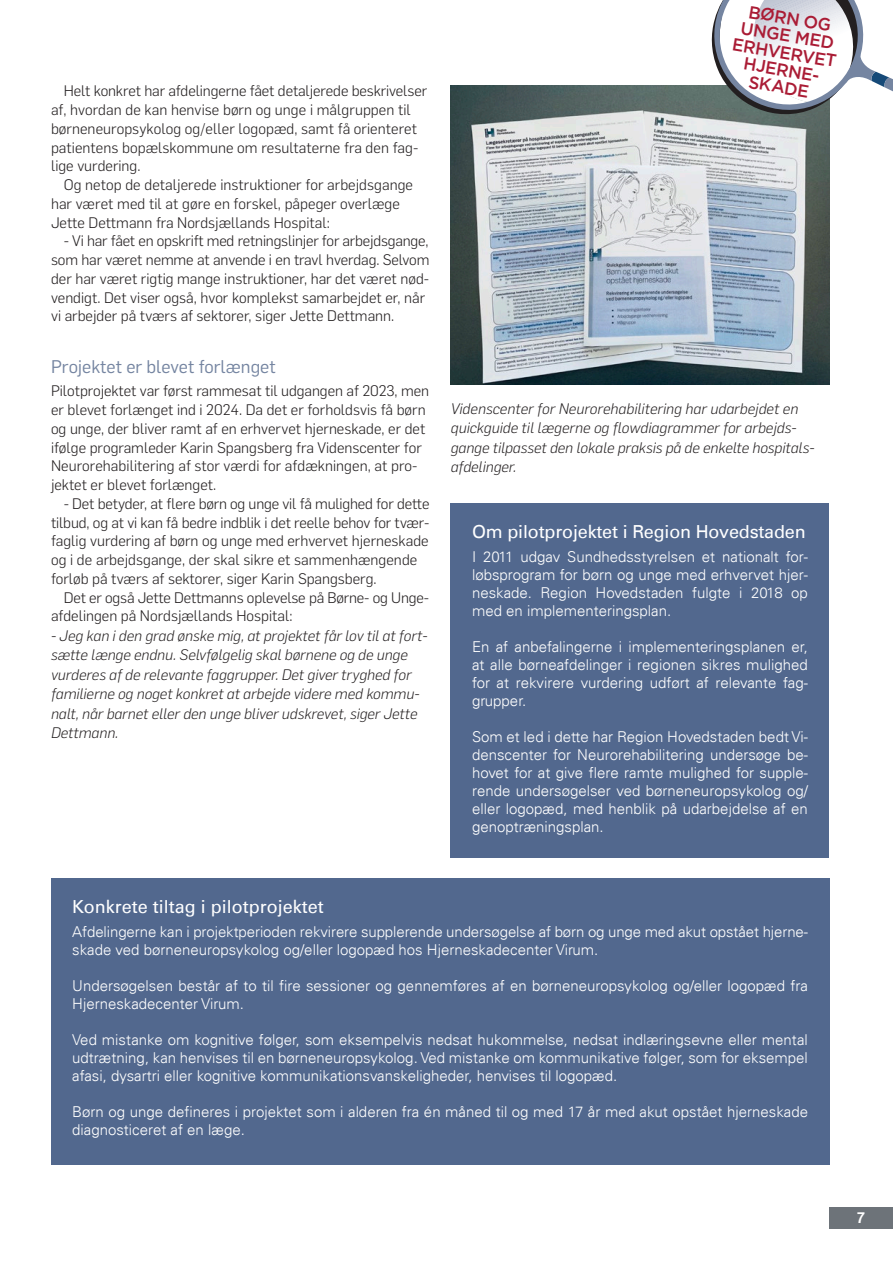
<style>
.page{position:relative;width:893px;height:1263px;background:#fff}
.page>*{position:absolute;margin:0;border:0;box-sizing:border-box;transform-origin:0 0}
.t1{font:18px "Univers LT";letter-spacing:-.01em;color:#fff}
.t2{font:18px "Flama";color:#7585a1}
.t3{font:500 17.7px/17.2px "Gotham";color:#aa1c35;text-align:center}
.t4{font:300 15px/18.8px "Flama";color:#231f20}
.t5{font:300 15px/18px "Univers LT";color:#fff;text-align:justify}
.t6{font:italic 300 15px/19.5px "Flama";color:#231f20}
.t7{font:500 15px "Flama";color:#fff}
</style>
<div class="page">
<div style="left:829px;top:1208px;width:64px;height:21px;background:#6d7379"></div>
<div style="left:451px;top:503px;width:378px;height:354px;background:#52688e"></div>
<img style="left:451px;top:86px;width:378px;height:298px">
<div style="left:51px;top:879px;width:778px;height:286px;background:#52688e"></div>
<svg style="left:709px;top:0;width:184px;height:124px"></svg>
<p class="t4" style="left:51px;top:81px;width:378px;text-indent:13px">Helt konkret har afdelingerne fået detaljerede beskrivelser af, hvordan de kan henvise børn og unge i målgruppen til børneneuropsykolog og/eller logopæd, samt få orienteret patientens bopælskommune om resultaterne fra den fag&shy;lige vurdering.</p>
<p class="t4" style="left:51px;top:175px;width:364px;text-indent:13px">Og netop de detaljerede instruktioner for arbejdsgange har været med til at gøre en forskel, påpeger overlæge<br>Jette Dettmann fra Nordsjællands Hospital:</p>
<p class="t4" style="left:51px;top:231px;width:380px;text-indent:13px">- Vi har fået en opskrift med retningslinjer for arbejdsgange, som har været nemme at anvende i en travl hverdag. Selvom der har været rigtig mange instruktioner, har det været nød&shy;vendigt. Det viser også, hvor komplekst samarbejdet er, når vi arbejder på tværs af sektorer, siger Jette Dettmann.</p>
<p class="t2" style="left:51px;top:354px;width:226px">Projektet er blevet forlænget</p>
<p class="t4" style="left:51px;top:381px;width:380px">Pilotprojektet var først rammesat til udgangen af 2023, men er blevet forlænget ind i 2024. Da det er forholdsvis få børn og unge, der bliver ramt af en erhvervet hjerneskade, er det ifølge programleder Karin Spangsberg fra Videnscenter for Neurorehabilitering af stor værdi for afdækningen, at pro&shy;jektet er blevet forlænget.</p>
<p class="t4" style="left:51px;top:493px;width:380px;text-indent:13px">- Det betyder, at flere børn og unge vil få mulighed for dette tilbud, og at vi kan få bedre indblik i det reelle behov for tvær&shy;faglig vurdering af børn og unge med erhvervet hjerneskade og i de arbejdsgange, der skal sikre et sammenhængende forløb på tværs af sektorer, siger Karin Spangsberg.</p>
<p class="t4" style="left:51px;top:587px;width:378px;text-indent:13px">Det er også Jette Dettmanns oplevelse på Børne- og Unge&shy;afdelingen på Nordsjællands Hospital:</p>
<p class="t6" style="left:51px;top:625px;width:378px">- Jeg kan i den grad ønske mig, at projektet får lov til at fort&shy;sætte længe endnu. Selvfølgelig skal børnene og de unge vurderes af de relevante faggrupper. Det giver tryghed for familierne og noget konkret at arbejde videre med kommu&shy;nalt, når barnet eller den unge bliver udskrevet, siger Jette Dettmann.</p>
<p class="t3" style="left:740px;top:0;width:107px;rotate:10deg">BØRN OG<br>UNGE MED<br>ERHVERVET<br>HJERNE-<br>SKADE</p>
<p class="t6" style="left:451px;top:398px;width:364px">Videnscenter for Neurorehabilitering har udarbejdet en quickguide til lægerne og flowdiagrammer for arbejds&shy;gange tilpasset den lokale praksis på de enkelte hospitals&shy;afdelinger.</p>
<p class="t1" style="left:472px;top:520px;width:335px">Om pilotprojektet i Region Hovedstaden</p>
<p class="t5" style="left:472px;top:548px;width:337px">I 2011 udgav Sundhedsstyrelsen et nationalt for&shy;løbsprogram for børn og unge med erhvervet hjer&shy;neskade. Region Hovedstaden fulgte i 2018 op med en implementeringsplan.</p>
<p class="t5" style="left:472px;top:638px;width:337px">En af anbefalingerne i implementeringsplanen er, at alle børneafdelinger i regionen sikres mulighed for at rekvirere vurdering udført af relevante fag&shy;grupper.</p>
<p class="t5" style="left:472px;top:728px;width:337px">Som et led i dette har Region Hovedstaden bedt Vi&shy;denscenter for Neurorehabilitering undersøge be&shy;hovet for at give flere ramte mulighed for supple&shy;rende undersøgelser ved børneneuropsykolog og/ eller logopæd, med henblik på udarbejdelse af en genoptræningsplan.</p>
<p class="t1" style="left:72px;top:896px;width:253px">Konkrete tiltag i pilotprojektet</p>
<p class="t5" style="left:72px;top:923px;width:737px">Afdelingerne kan i projektperioden rekvirere supplerende undersøgelse af børn og unge med akut opstået hjerne&shy;skade ved børneneuropsykolog og/eller logopæd hos Hjerneskadecenter Virum.</p>
<p class="t5" style="left:72px;top:977px;width:737px">Undersøgelsen består af to til fire sessioner og gennemføres af en børneneuropsykolog og/eller logopæd fra<br>Hjerneskadecenter Virum.</p>
<p class="t5" style="left:72px;top:1031px;width:737px">Ved mistanke om kognitive følger, som eksempelvis nedsat hukommelse, nedsat indlæringsevne eller mental udtrætning, kan henvises til en børneneuropsykolog. Ved mistanke om kommunikative følger, som for eksempel afasi, dysartri eller kognitive kommunikationsvanskeligheder, henvises til logopæd.</p>
<p class="t5" style="left:72px;top:1103px;width:737px">Børn og unge defineres i projektet som i alderen fra én måned til og med 17 år med akut opstået hjerneskade diagnosticeret af en læge.</p>
<p class="t7" style="left:857px;top:1207px;width:10px">7</p>
</div>
